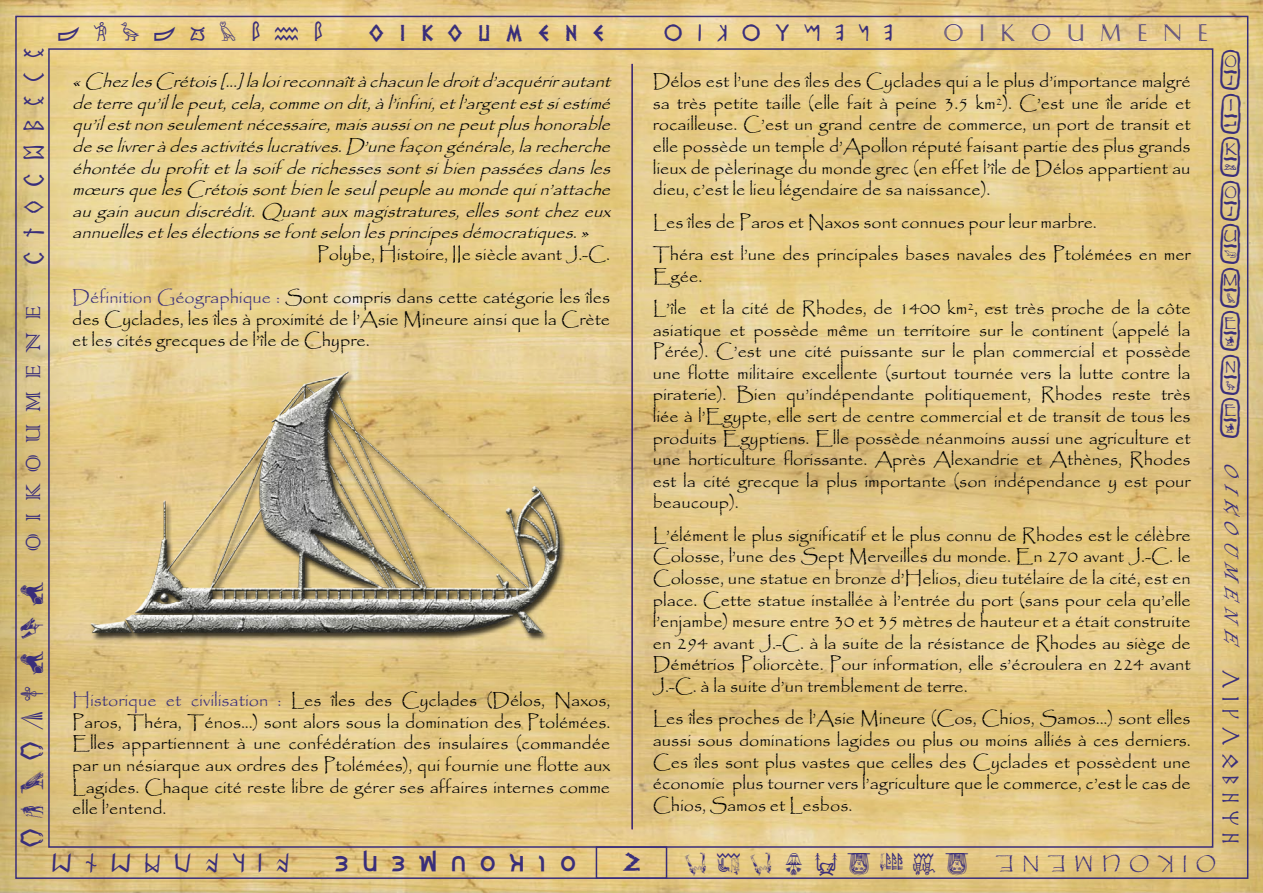
<style>
.page{position:relative;width:1263px;height:893px;background:#fff}
.page>*{position:absolute;margin:0;border:0;box-sizing:border-box;transform-origin:0 0}
.t1{font:45px/43.5px "Cartouche";color:#392e7a;text-align:justify}
.t2{font:30px "Csenge";letter-spacing:.5em;color:#392e7a}
.t3{font:28.5px "Grecian Formula";letter-spacing:.5em;color:#392e7a}
.t4{font:27px "Colonna";letter-spacing:.44em;color:#392e7a}
.t5{font:23.85px "Meroitic Hieroglyphics Regular";letter-spacing:.6em;color:#392e7a;scale:.94 1}
.t6{font:23.7px "Caesar";letter-spacing:.7em;color:#392e7a}
.t7{font:22.5px "Dalek";letter-spacing:.7em;color:#392e7a}
.t8{font:22.5px "Informal Roman";color:#392e7a}
.t9{font:22.5px "Britannian Runes";letter-spacing:.6em;color:#392e7a}
.t10{font:22.5px "Old Egypt Glyphs";letter-spacing:.5em;color:#392e7a}
.t11{font:22.5px "Hello Cleo Petra";letter-spacing:.45em;color:#392e7a}
.t12{font:22.5px "Angerthas Moria";letter-spacing:.36em;color:#392e7a}
.t13{font:21px "Etruscan";letter-spacing:.7em;color:#392e7a;scale:1.05 1}
.t14{font:21px "Dalek";color:#392e7a;scale:1.5 1}
.t15{font:18px/21.6px "Papyrus";color:#000;text-align:justify}
.t16{font:italic 18px/21.6px "Papyrus";color:#000;text-align:justify}
.t17{font:17.55px "Papyrus";letter-spacing:.45em;color:#392e7a;scale:1.06 1}
.s1{color:#392e7a}
</style>
<div class="page">
<img style="left:0;top:0;width:1263px;height:893px">
<hr style="left:631px;top:64px;width:2px;height:765px;background:#392e7a">
<div style="left:596px;top:846px;width:71px;height:33px;border:2px solid #392e7a"></div>
<img style="left:85px;top:370px;width:521px;height:284px">
<h2 class="t2" style="left:20px;top:264px;width:218px;rotate:-90deg">oikoumene</h2>
<h3 class="t4" style="left:16px;top:551px;width:247px;rotate:-90deg">OIKOUMENE</h3>
<p class="t10" style="left:22px;top:847px;width:267px;rotate:-90deg">oikoumene</p>
<h3 class="t5" style="left:58px;top:19px;width:283px">oikoumene</h3>
<p class="t7" style="left:369px;top:26px;width:237px">OIKOUMENE</p>
<p class="t13" style="left:665px;top:21px;width:218px">OIKOUMENE</p>
<h3 class="t6" style="left:944px;top:21px;width:265px">OIKOUMENE</h3>
<p class="t15" style="left:653px;top:70px;width:539px">Délos est l’une des îles des Cyclades qui a le plus d’importance malgré sa très petite taille (elle fait à peine 3.5 km²). C’est une île aride et rocailleuse. C’est un grand centre de commerce, un port de transit et elle possède un temple d’Apollon réputé faisant partie des plus grands lieux de pèlerinage du monde grec (en effet l’île de Délos appartient au dieu, c’est le lieu légendaire de sa naissance).</p>
<p class="t15" style="left:653px;top:205px;width:539px;line-height:32.4px">Les îles de Paros et Naxos sont connues pour leur marbre.<br>Théra est l’une des principales bases navales des Ptolémées en mer</p>
<p class="t15" style="left:653px;top:259px;width:539px;line-height:32.4px">Egée.<br>L’île et la cité de Rhodes, de 1400 km², est très proche de la côte</p>
<p class="t15" style="left:653px;top:318px;width:539px">asiatique et possède même un territoire sur le continent (appelé la Pérée). C’est une cité puissante sur le plan commercial et possède une flotte militaire excellente (surtout tournée vers la lutte contre la piraterie). Bien qu’indépendante politiquement, Rhodes reste très liée à l’Egypte, elle sert de centre commercial et de transit de tous les produits Egyptiens. Elle possède néanmoins aussi une agriculture et une horticulture florissante. Après Alexandrie et Athènes, Rhodes est la cité grecque la plus importante (son indépendance y est pour beaucoup).</p>
<p class="t15" style="left:653px;top:524px;width:539px">L’élément le plus significatif et le plus connu de Rhodes est le célèbre Colosse, l’une des Sept Merveilles du monde. En 270 avant J.-C. le Colosse, une statue en bronze d’Helios, dieu tutélaire de la cité, est en place. Cette statue installée à l’entrée du port (sans pour cela qu’elle l’enjambe) mesure entre 30 et 35 mètres de hauteur et a était construite en 294 avant J.-C. à la suite de la résistance de Rhodes au siège de Démétrios Poliorcète. Pour information, elle s’écroulera en 224 avant J.-C. à la suite d’un tremblement de terre.</p>
<p class="t15" style="left:653px;top:707px;width:539px">Les îles proches de l’Asie Mineure (Cos, Chios, Samos...) sont elles aussi sous dominations lagides ou plus ou moins alliés à ces derniers.<br>Ces îles sont plus vastes que celles des Cyclades et possèdent une économie plus tourner vers l’agriculture que le commerce, c’est le cas de Chios, Samos et Lesbos.</p>
<p class="t16" style="left:72px;top:70px;width:547px">«ChezlesCrétois[...]laloireconnaîtàchacunledroitd’acquérirautant deterrequ’illepeut,cela,commeondit,àl’infini,etl’argentestsiestimé qu’ilestnonseulementnécessaire,maisaussionnepeutplushonorable deselivreràdesactivitéslucratives.D’unefaçongénérale,larecherche éhontéeduprofitetlasoifderichessessontsibienpasséesdansles mœursquelesCrétoissontbienleseulpeupleaumondequin’attache augainaucundiscrédit.Quantauxmagistratures,ellessontchezeux annuellesetlesélectionssefontselonlesprincipesdémocratiques.»</p>
<p class="t15" style="left:317px;top:243px;width:295px">Polybe, Histoire, IIe siècle avant J.-C.</p>
<p class="t15" style="left:72px;top:286px;width:539px"><span class="s1">Définition Géographique :</span> Sont compris dans cette catégorie les îles des Cyclades, les îles à proximité de l’Asie Mineure ainsi que la Crète et les cités grecques de l’île de Chypre.</p>
<p class="t15" style="left:72px;top:689px;width:539px"><span class="s1">Historique et civilisation :</span> Les îles des Cyclades (Délos, Naxos, Paros, Théra, Ténos...) sont alors sous la domination des Ptolémées.<br>Elles appartiennent à une confédération des insulaires (commandée par un nésiarque aux ordres des Ptolémées), qui fournie une flotte aux Lagides. Chaque cité reste libre de gérer ses affaires internes comme elle l’entend.</p>
<h1 class="t1" style="left:1219px;top:53px;width:24px">O I K O U M E N E</h1>
<p class="t8" style="left:1243px;top:464px;width:185px;rotate:90deg">O IKO UMENE</p>
<p class="t12" style="left:1240px;top:670px;width:175px;rotate:90deg">OIKOUMENE</p>
<p class="t9" style="left:289px;top:872px;width:239px;rotate:-180deg">oikoumene</p>
<h3 class="t3" style="left:575px;top:878px;width:242px;rotate:-180deg">oikoumene</h3>
<p class="t17" style="left:1216px;top:874px;width:209px;rotate:-180deg">OIKOUMENE</p>
<p class="t14" style="left:622px;top:855px;width:14px">2</p>
<p class="t11" style="left:968px;top:874px;width:285px;rotate:-180deg">oikoumene</p>
</div>
